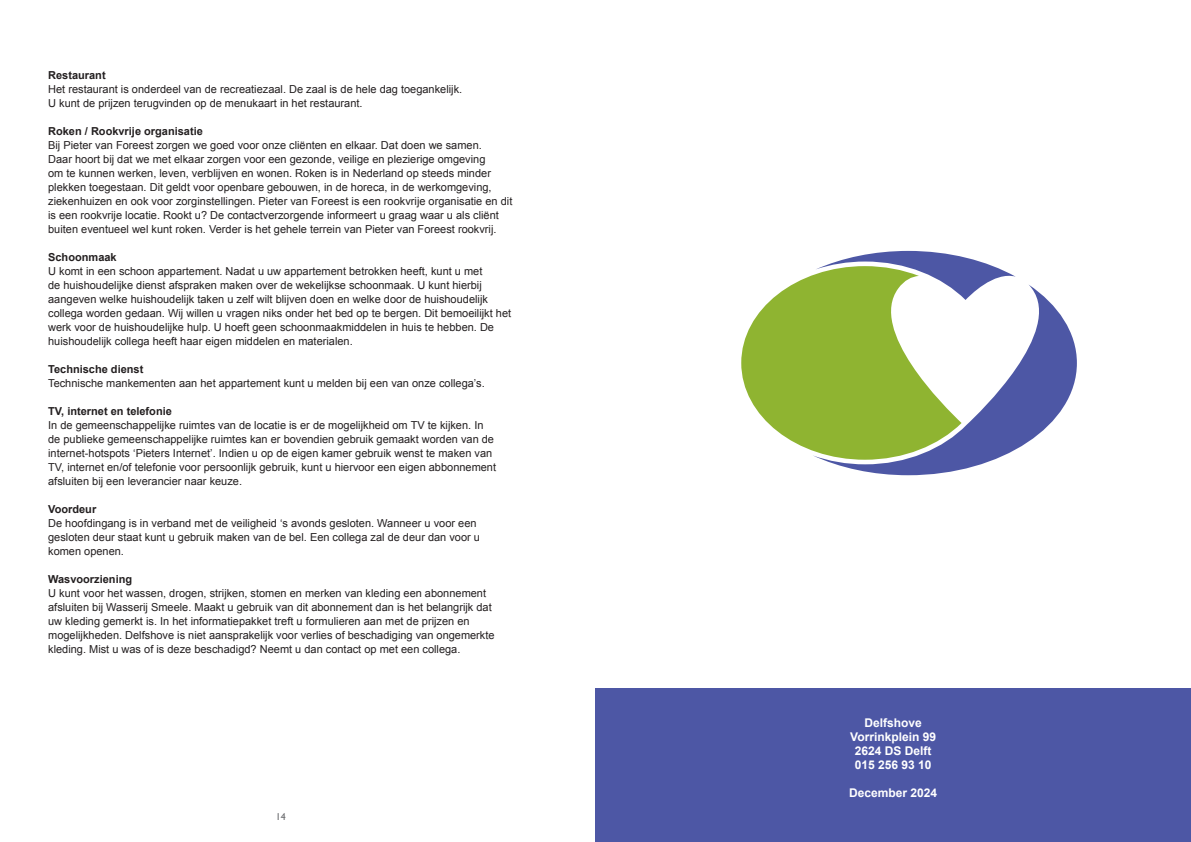
<style>
.page{position:relative;width:1191px;height:842px;background:#fff}
.page>*{position:absolute;margin:0;border:0;box-sizing:border-box;transform-origin:0 0}
.Kop_3{font:700 12px "Arial";color:#fff}
.Kop_3-2{font:11px/14px "Arial";color:#231f20}
.Kop_3-3{font:700 11px "Arial";color:#231f20}
.t1{font:10px "Gill Sans";color:#6c6d70}
</style>
<div class="page">
<div style="left:595px;top:689px;width:596px;height:153px;background:#4d57a5"></div>
<svg style="left:824px;top:285px;width:253px;height:190px"></svg>
<svg style="left:824px;top:251px;width:191px;height:49px"></svg>
<svg style="left:741px;top:266px;width:220px;height:194px;fill:#8fb431"></svg>
<p class="Kop_3-3" style="left:48px;top:68px;width:59px">Restaurant</p>
<p class="Kop_3-2" style="left:48px;top:82px;width:415px">Het restaurant is onderdeel van de recreatiezaal. De zaal is de hele dag toegankelijk.</p>
<p class="Kop_3-2" style="left:48px;top:96px;width:316px">U kunt de prijzen terugvinden op de menukaart in het restaurant.</p>
<p class="Kop_3-3" style="left:48px;top:124px;width:156px">Roken / Rookvrije organisatie</p>
<p class="Kop_3-2" style="left:48px;top:138px;width:466px">Bij Pieter van Foreest zorgen we goed voor onze cliënten en elkaar. Dat doen we samen.<br>Daar hoort bij dat we met elkaar zorgen voor een gezonde, veilige en plezierige omgeving<br>om te kunnen werken, leven, verblijven en wonen. Roken is in Nederland op steeds minder plekken toegestaan. Dit geldt voor openbare gebouwen, in de horeca, in de werkomgeving, ziekenhuizen en ook voor zorginstellingen. Pieter van Foreest is een rookvrije organisatie en dit is een rookvrije locatie. Rookt u? De contactverzorgende informeert u graag waar u als cliënt buiten eventueel wel kunt roken. Verder is het gehele terrein van Pieter van Foreest rookvrij.</p>
<p class="Kop_3-3" style="left:48px;top:250px;width:70px">Schoonmaak</p>
<p class="Kop_3-2" style="left:48px;top:264px;width:436px">U komt in een schoon appartement. Nadat u uw appartement betrokken heeft, kunt u met</p>
<p class="Kop_3-2" style="left:48px;top:278px;width:464px">de huishoudelijke dienst afspraken maken over de wekelijkse schoonmaak. U kunt hierbij aangeven welke huishoudelijk taken u zelf wilt blijven doen en welke door de huishoudelijk collega worden gedaan. Wij willen u vragen niks onder het bed op te bergen. Dit bemoeilijkt het werk voor de huishoudelijke hulp. U hoeft geen schoonmaakmiddelen in huis te hebben. De huishoudelijk collega heeft haar eigen middelen en materialen.</p>
<p class="Kop_3-3" style="left:48px;top:362px;width:97px">Technische dienst</p>
<p class="Kop_3-2" style="left:48px;top:376px;width:438px">Technische mankementen aan het appartement kunt u melden bij een van onze collega’s.</p>
<p class="Kop_3-3" style="left:48px;top:404px;width:125px">TV, internet en telefonie</p>
<p class="Kop_3-2" style="left:48px;top:418px;width:449px">In de gemeenschappelijke ruimtes van de locatie is er de mogelijkheid om TV te kijken. In de publieke gemeenschappelijke ruimtes kan er bovendien gebruik gemaakt worden van de internet-hotspots ‘Pieters Internet’. Indien u op de eigen kamer gebruik wenst te maken van TV, internet en/of telefonie voor persoonlijk gebruik, kunt u hiervoor een eigen abbonnement afsluiten bij een leverancier naar keuze.</p>
<p class="Kop_3-3" style="left:48px;top:502px;width:50px">Voordeur</p>
<p class="Kop_3-2" style="left:48px;top:516px;width:433px">De hoofdingang is in verband met de veiligheid ‘s avonds gesloten. Wanneer u voor een gesloten deur staat kunt u gebruik maken van de bel. Een collega zal de deur dan voor u komen openen.</p>
<p class="Kop_3-3" style="left:48px;top:572px;width:85px">Wasvoorziening</p>
<p class="Kop_3-2" style="left:48px;top:586px;width:445px">U kunt voor het wassen, drogen, strijken, stomen en merken van kleding een abonnement afsluiten bij Wasserij Smeele. Maakt u gebruik van dit abonnement dan is het belangrijk dat</p>
<p class="Kop_3-2" style="left:48px;top:614px;width:448px">uw kleding gemerkt is. In het informatiepakket treft u formulieren aan met de prijzen en mogelijkheden. Delfshove is niet aansprakelijk voor verlies of beschadiging van ongemerkte kleding. Mist u was of is deze beschadigd? Neemt u dan contact op met een collega.</p>
<p class="t1" style="left:276px;top:810px;width:11px">14</p>
<p class="Kop_3" style="left:864px;top:715px;width:59px">Delfshove</p>
<p class="Kop_3" style="left:850px;top:729px;width:87px">Vorrinkplein 99</p>
<p class="Kop_3" style="left:855px;top:743px;width:78px">2624 DS Delft</p>
<p class="Kop_3" style="left:855px;top:757px;width:78px">015 256 93 10</p>
<p class="Kop_3" style="left:849px;top:785px;width:90px">December 2024</p>
</div>
